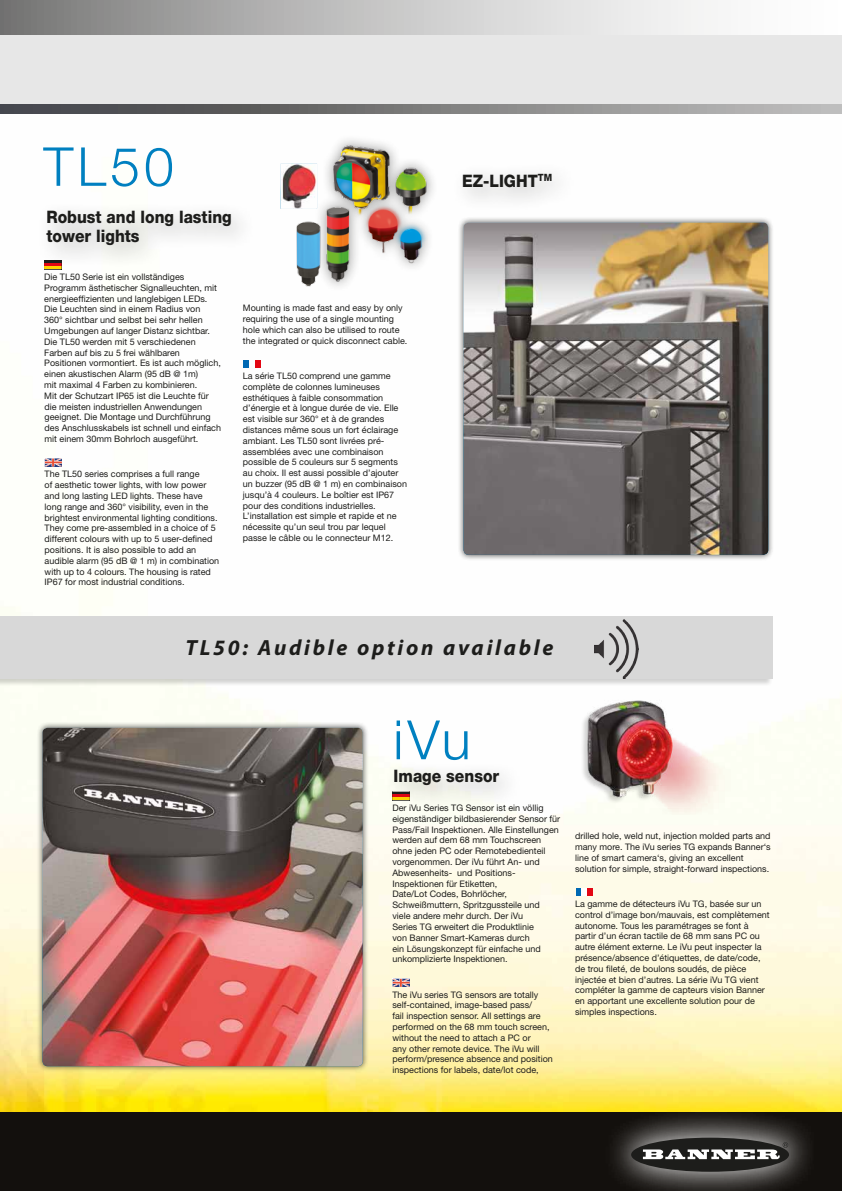
<style>
.page{position:relative;width:842px;height:1191px;background:#fff}
.page>*{position:absolute;margin:0;border:0;box-sizing:border-box;transform-origin:0 0}
.t1{font:300 54.2px "Helvetica Neue LT Pro";color:#0080c0}
.t2{font:300 53.7px "Helvetica Neue LT Pro";color:#0080c0}
.t3{font:italic 700 22px "Myriad Pro";letter-spacing:.125em;color:#1d1d1b}
.t4{font:800 17.2px/19.4px "Helvetica Neue LT Pro";color:#1d1d1b;scale:.91 1}
.t5{font:9px/10.8px "Helvetica Neue LT Pro";color:#1d1d1b}
</style>
<div class="page">
<img style="left:0;top:113px;width:842px;height:999px">
<div style="left:0;top:1112px;width:842px;height:79px;background:#13100d"></div>
<div style="left:602px;top:1106px;width:217px;height:85px;background:#fff;opacity:.91"></div>
<div style="left:631px;top:1137px;width:158px;height:34px;background:#1d1d1b;border-radius:50%"></div>
<svg style="left:643px;top:1142px;width:145px;height:17px"></svg>
<div style="left:0;top:34px;width:842px;height:71px;background:#e7e7e7"></div>
<div style="left:0;top:0;width:842px;height:34px;background:linear-gradient(to right,#807f7f,#fff)"></div>
<div style="left:37px;top:722px;width:332px;height:350px;background:#1d1d1b;opacity:.75"></div>
<img style="left:43px;top:728px;width:320px;height:338px">
<div style="left:457px;top:217px;width:317px;height:344px;background:#1d1d1b;opacity:.75"></div>
<img style="left:463px;top:223px;width:305px;height:332px">
<svg style="left:392px;top:978px;width:18px;height:8px"></svg>
<div style="left:575px;top:888px;width:6px;height:8px;background:#0069b4"></div>
<div style="left:581px;top:888px;width:6px;height:8px;background:#fff"></div>
<div style="left:587px;top:888px;width:6px;height:8px;background:#e30613"></div>
<img style="left:281px;top:163px;width:17px;height:46px">
<svg style="left:44px;top:458px;width:18px;height:8px"></svg>
<div style="left:0;top:616px;width:773px;height:70px;background:#1d1d1b;opacity:.2"></div>
<div style="left:0;top:616px;width:772px;height:63px;background:#d8d8d8"></div>
<img style="left:581px;top:694px;width:174px;height:140px">
<div style="left:243px;top:361px;width:6px;height:7px;background:#0069b4"></div>
<div style="left:249px;top:361px;width:6px;height:7px;background:#fff"></div>
<div style="left:255px;top:361px;width:6px;height:7px;background:#e30613"></div>
<div style="left:383px;top:760px;width:140px;height:50px;background:#1d1d1b;opacity:.34"></div>
<div style="left:452px;top:162px;width:124px;height:50px;background:#1d1d1b;opacity:.34"></div>
<div style="left:36px;top:200px;width:220px;height:70px;background:#1d1d1b;opacity:.34"></div>
<img style="left:595px;top:619px;width:43px;height:60px">
<div style="left:315px;top:134px;width:123px;height:159px;background:#fefefe"></div>
<img style="left:298px;top:132px;width:135px;height:154px">
<svg style="left:0;top:105px;width:842px;height:8px;background:#7d7d7e"></svg>
<img style="left:295px;top:215px;width:25px;height:76px">
<h2 class="t2" style="left:43px;top:134px;width:132px">TL50</h2>
<h3 class="t4" style="left:46px;top:207px;width:205px">Robust and long lasting tower lights</h3>
<p class="t5" style="left:44px;top:271px;width:178px">Die TL50 Serie ist ein vollständiges Programm ästhetischer Signalleuchten, mit energieeffizienten und langlebigen LEDs.<br>Die Leuchten sind in einem Radius von 360° sichtbar und selbst bei sehr hellen Umgebungen auf langer Distanz sichtbar.<br>Die TL50 werden mit 5 verschiedenen Farben auf bis zu 5 frei wählbaren Positionen vormontiert. Es ist auch möglich, einen akustischen Alarm (95 dB @ 1m)<br>mit maximal 4 Farben zu kombinieren.<br>Mit der Schutzart IP65 ist die Leuchte für die meisten industriellen Anwendungen geeignet. Die Montage und Durchführung des Anschlusskabels ist schnell und einfach mit einem 30mm Bohrloch ausgeführt.</p>
<p class="t5" style="left:45px;top:468px;width:176px">The TL50 series comprises a full range<br>of aesthetic tower lights, with low power and long lasting LED lights. These have long range and 360° visibility, even in the brightest environmental lighting conditions.<br>They come pre-assembled in a choice of 5 different colours with up to 5 user-defined positions. It is also possible to add an audible alarm (95 dB @ 1 m) in combination with up to 4 colours. The housing is rated IP67 for most industrial conditions.</p>
<p class="t5" style="left:243px;top:302px;width:166px">Mounting is made fast and easy by only requiring the use of a single mounting hole which can also be utilised to route the integrated or quick disconnect cable.</p>
<p class="t5" style="left:243px;top:370px;width:166px">La série TL50 comprend une gamme complète de colonnes lumineuses esthétiques à faible consommation d’énergie et à longue durée de vie. Elle est visible sur 360° et à de grandes distances même sous un fort éclairage ambiant. Les TL50 sont livrées pré&shy;assemblées avec une combinaison possible de 5 couleurs sur 5 segments au choix. Il est aussi possible d’ajouter un buzzer (95 dB @ 1 m) en combinaison jusqu’à 4 couleurs. Le boîtier est IP67 pour des conditions industrielles.<br>L’installation est simple et rapide et ne nécessite qu’un seul trou par lequel passe le câble ou le connecteur M12.</p>
<h3 class="t4" style="left:462px;top:171px;width:101px">Ez-Light<sup>TM</sup></h3>
<h3 class="t3" style="left:185px;top:633px;width:369px">TL50: Audible option available</h3>
<h1 class="t1" style="left:393px;top:707px;width:79px">iVu</h1>
<h3 class="t4" style="left:394px;top:766px;width:118px">Image sensor</h3>
<p class="t5" style="left:392px;top:802px;width:169px">Der iVu Series TG Sensor ist ein völlig eigenständiger bildbasierender Sensor für Pass/Fail Inspektionen. Alle Einstellungen werden auf dem 68 mm Touchscreen ohne jeden PC oder Remotebedienteil vorgenommen. Der iVu führt An- und Abwesenheits- und Positions-Inspektionen für Etiketten,<br>Date/Lot Codes, Bohrlöcher, Schweißmuttern, Spritzgussteile und viele andere mehr durch. Der iVu<br>Series TG erweitert die Produktlinie<br>von Banner Smart-Kameras durch<br>ein Lösungskonzept für einfache und unkomplizierte Inspektionen.</p>
<p class="t5" style="left:392px;top:988px;width:162px">The iVu series TG sensors are totally self-contained, image-based pass/<br>fail inspection sensor. All settings are performed on the 68 mm touch screen, without the need to attach a PC or<br>any other remote device. The iVu will perform/presence absence and position inspections for labels, date/lot code,</p>
<p class="t5" style="left:575px;top:830px;width:197px">drilled hole, weld nut, injection molded parts and many more. The iVu series TG expands Banner‘s line of smart camera‘s, giving an excellent solution for simple, straight-forward inspections.</p>
<p class="t5" style="left:575px;top:898px;width:196px">La gamme de détecteurs iVu TG, basée sur un control d’image bon/mauvais, est complètement autonome. Tous les paramétrages se font à partir d’un écran tactile de 68 mm sans PC ou autre élément externe. Le iVu peut inspecter la présence/absence d’étiquettes, de date/code, de trou fileté, de boulons soudés, de pièce injectée et bien d’autres. La série iVu TG vient compléter la gamme de capteurs vision Banner en apportant une excellente solution pour de simples inspections.</p>
</div>
